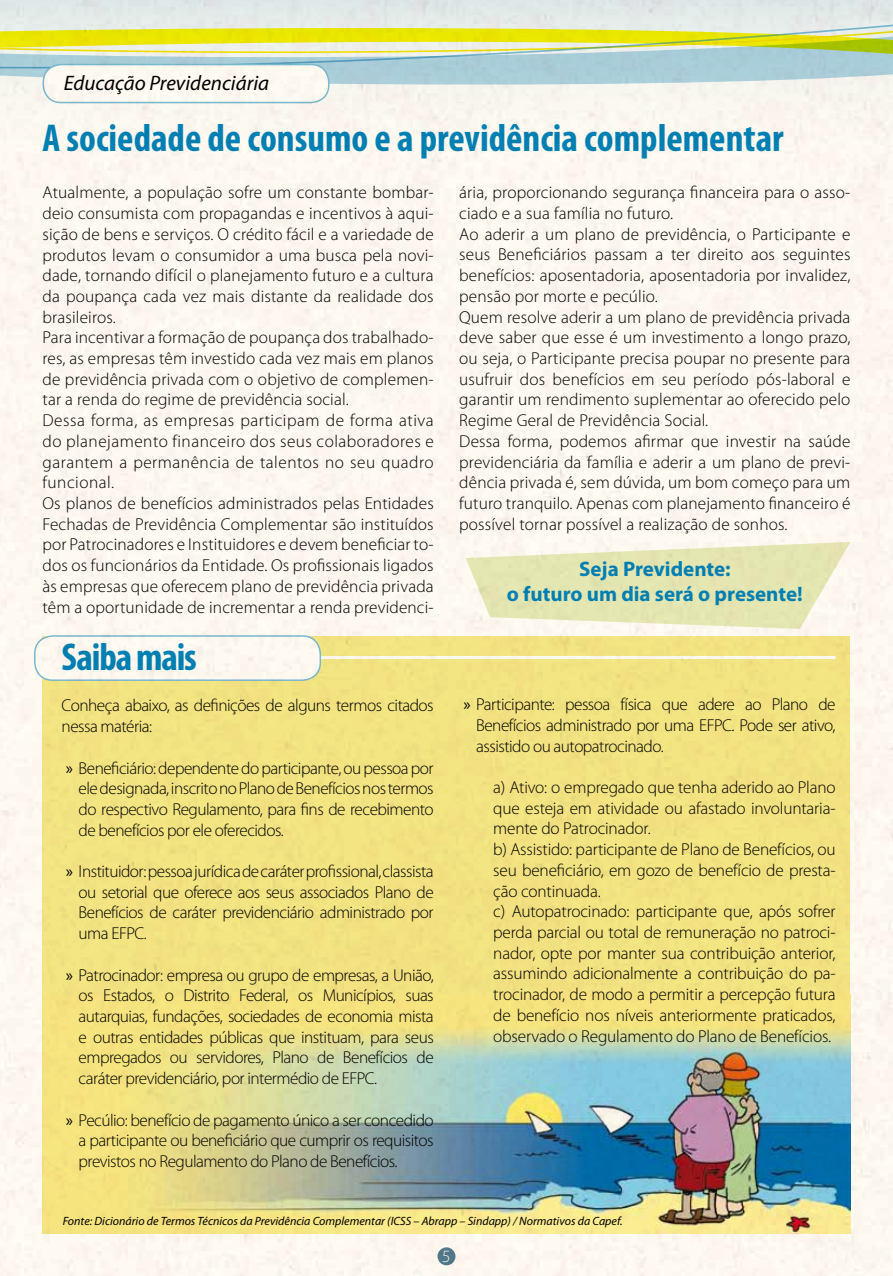
<style>
.page{position:relative;width:893px;height:1276px;background:#fff}
.page>*{position:absolute;margin:0;border:0;box-sizing:border-box;transform-origin:0 0}
.t1{font:700 condensed 39px "Myriad Pro";color:#0083bd}
.t2{font:700 condensed 39px "Myriad Pro";letter-spacing:-.03em;color:#0083bd}
.t3{font:700 21px/25.2px "Myriad Pro";color:#0083bd;text-align:center}
.t4{font:italic 21px "Myriad Pro";color:#000}
.t5{font:300 17.25px/20.7px "Myriad Pro";letter-spacing:.01em;color:#000;text-align:justify}
.t6{font:300 17.25px/20.7px "Myriad Pro";letter-spacing:-.01em;color:#000}
.t7{font:300 17.25px/20.7px "Myriad Pro";letter-spacing:-.03em;color:#000}
.t8{font:300 17.25px "Myriad Pro";color:#fff}
.t9{font:italic 12px "Myriad Pro";color:#000}
.s1{font-weight:400}
</style>
<div class="page">
<img style="left:0;top:0;width:893px;height:1276px">
<p class="t4" style="left:64px;top:70px;width:207px">Educação Previdenciária</p>
<h1 class="t1" style="left:43px;top:113px;width:743px">A sociedade de consumo e a previdência complementar</h1>
<p class="t5" style="left:43px;top:183px;width:393px;text-align:left">Atualmente, a população sofre um constante bombar&shy;deio consumista com propagandas e incentivos à aqui&shy;sição de bens e serviços. O crédito fácil e a variedade de produtos levam o consumidor a uma busca pela novi&shy;dade, tornando difícil o planejamento futuro e a cultura da poupança cada vez mais distante da realidade dos brasileiros.<br>Para incentivar a formação de poupança dos trabalhado&shy;res, as empresas têm investido cada vez mais em planos de previdência privada com o objetivo de complemen&shy;tar a renda do regime de previdência social.<br>Dessa forma, as empresas participam de forma ativa do planejamento financeiro dos seus colaboradores e garantem a permanência de talentos no seu quadro funcional.<br>Os planos de benefícios administrados pelas Entidades Fechadas de Previdência Complementar são instituídos por Patrocinadores e Instituidores e devem beneficiar to&shy;dos os funcionários da Entidade. Os profissionais ligados às empresas que oferecem plano de previdência privada têm a oportunidade de incrementar a renda previdenci-</p>
<h1 class="t2" style="left:62px;top:632px;width:137px">Saiba mais</h1>
<p class="t7" style="left:62px;top:695px;width:374px">Conheça abaixo, as definições de alguns termos citados nessa matéria:</p>
<p class="t5" style="left:79px;top:757px;width:357px;text-indent:-13px"><span class="s1">»</span> Beneficiário: dependente do participante, ou pessoa por ele designada, inscrito no Plano de Benefícios nos termos do respectivo Regulamento, para fins de recebimento de benefícios por ele oferecidos.</p>
<p class="t5" style="left:79px;top:861px;width:357px;text-indent:-13px"><span class="s1">»</span> Instituidor: pessoa jurídica de caráter profissional, classista ou setorial que oferece aos seus associados Plano de Benefícios de caráter previdenciário administrado por uma EFPC.</p>
<p class="t5" style="left:79px;top:964px;width:357px;text-indent:-13px"><span class="s1">»</span> Patrocinador: empresa ou grupo de empresas, a União, os Estados, o Distrito Federal, os Municípios, suas autarquias, fundações, sociedades de economia mista e outras entidades públicas que instituam, para seus empregados ou servidores, Plano de Benefícios de caráter previdenciário, por intermédio de EFPC.</p>
<p class="t5" style="left:79px;top:1109px;width:357px;text-indent:-13px"><span class="s1">»</span> Pecúlio: benefício de pagamento único a ser concedido a participante ou beneficiário que cumprir os requisitos previstos no Regulamento do Plano de Benefícios.</p>
<p class="t5" style="left:459px;top:183px;width:393px;text-align:left">ária, proporcionando segurança financeira para o asso&shy;ciado e a sua família no futuro.<br>Ao aderir a um plano de previdência, o Participante e seus Beneficiários passam a ter direito aos seguintes benefícios: aposentadoria, aposentadoria por invalidez, pensão por morte e pecúlio.<br>Quem resolve aderir a um plano de previdência privada deve saber que esse é um investimento a longo prazo, ou seja, o Participante precisa poupar no presente para usufruir dos benefícios em seu período pós-laboral e garantir um rendimento suplementar ao oferecido pelo Regime Geral de Previdência Social.<br>Dessa forma, podemos afirmar que investir na saúde previdenciária da família e aderir a um plano de previ&shy;dência privada é, sem dúvida, um bom começo para um futuro tranquilo. Apenas com planejamento financeiro é possível tornar possível a realização de sonhos.</p>
<p class="t3" style="left:507px;top:555px;width:297px">Seja Previdente:<br>o futuro um dia será o presente!</p>
<p class="t5" style="left:476px;top:694px;width:361px;text-indent:-13px"><span class="s1">»</span> Participante: pessoa física que adere ao Plano de Benefícios administrado por uma EFPC. Pode ser ativo, assistido ou autopatrocinado.</p>
<p class="t6" style="left:493px;top:777px;width:344px">a) Ativo: o empregado que tenha aderido ao Plano que esteja em atividade ou afastado involuntaria&shy;mente do Patrocinador.<br>b) Assistido: participante de Plano de Benefícios, ou seu beneficiário, em gozo de benefício de presta&shy;ção continuada.<br>c) Autopatrocinado: participante que, após sofrer perda parcial ou total de remuneração no patroci&shy;nador, opte por manter sua contribuição anterior, assumindo adicionalmente a contribuição do pa&shy;trocinador, de modo a permitir a percepção futura de benefício nos níveis anteriormente praticados, observado o Regulamento do Plano de Benefícios.</p>
<p class="t9" style="left:63px;top:1213px;width:561px">Fonte: Dicionário de Termos Técnicos da Previdência Complementar (ICSS – Abrapp – Sindapp) / Normativos da Capef.</p>
<p class="t8" style="left:442px;top:1247px;width:10px">5</p>
</div>
